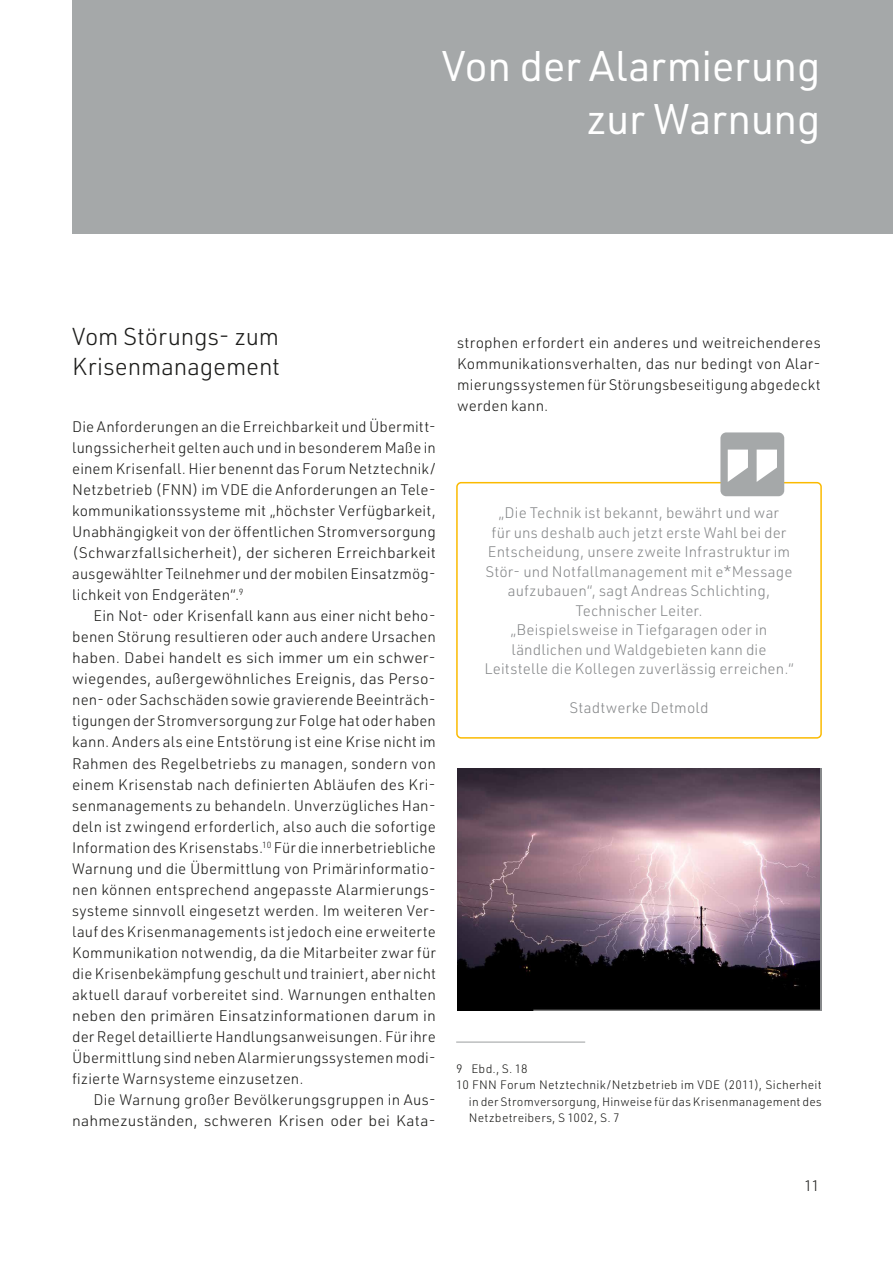
<style>
.page{position:relative;width:893px;height:1263px;background:#fff}
.page>*{position:absolute;margin:0;border:0;box-sizing:border-box;transform-origin:0 0}
.t1{font:42px/52.5px "URWDIN";letter-spacing:-.01em;color:#fff;text-align:right}
.t2{font:300 24px/30px "URWDIN";letter-spacing:-.005em;color:#1d1d1b}
.t3{font:300 15px/21px "URWDIN";letter-spacing:.01em;color:#1d1d1b;text-align:justify}
.t4{font:300 15px/19.5px "URWDIN";letter-spacing:.01em;color:#87898b;text-align:center}
.t5{font:300 12px "URWDIN";letter-spacing:.02em;color:#1d1d1b}
</style>
<div class="page">
<div style="left:72px;top:0;width:821px;height:234px;background:#a5a8a9"></div>
<hr style="left:456px;top:1041px;width:129px;height:2px;background:#a5a8a9">
<div style="left:456px;top:482px;width:366px;height:257px;border:2px solid #fbba00;border-radius:4px"></div>
<div style="left:720px;top:432px;width:64px;height:64px;background:#a5a8a9;border-radius:6px"></div>
<svg style="left:728px;top:450px;width:49px;height:32px"></svg>
<img style="left:457px;top:768px;width:363px;height:243px">
<h1 class="t1" style="left:442px;top:39px;width:380px">Von der Alarmierung zur Warnung</h1>
<h2 class="t2" style="left:72px;top:320px;width:209px">Vom Störungs- zum<br>Krisenmanagement</h2>
<p class="t3" style="left:72px;top:416px;width:365px">Die Anforderungen an die Erreichbarkeit und Übermitt&shy;lungssicherheit gelten auch und in besonderem Maße in einem Krisenfall. Hier benennt das Forum Netztechnik/ Netzbetrieb (FNN) im VDE die Anforderungen an Tele&shy;kommunikationssysteme mit „höchster Verfügbarkeit, Unabhängigkeit von der öffentlichen Stromversorgung (Schwarzfallsicherheit), der sicheren Erreichbarkeit ausgewählter Teilnehmer und der mobilen Einsatzmög&shy;lichkeit von Endgeräten“.<sup>9</sup></p>
<p class="t3" style="left:72px;top:605px;width:365px;text-indent:21px">Ein Not- oder Krisenfall kann aus einer nicht beho&shy;benen Störung resultieren oder auch andere Ursachen haben. Dabei handelt es sich immer um ein schwer&shy;wiegendes, außergewöhnliches Ereignis, das Perso&shy;nen- oder Sachschäden sowie gravierende Beeinträch&shy;tigungen der Stromversorgung zur Folge hat oder haben kann. Anders als eine Entstörung ist eine Krise nicht im Rahmen des Regelbetriebs zu managen, sondern von einem Krisenstab nach definierten Abläufen des Kri&shy;senmanagements zu behandeln. Unverzügliches Han&shy;deln ist zwingend erforderlich, also auch die sofortige Information des Krisenstabs.<sup>10</sup> Für die innerbetriebliche Warnung und die Übermittlung von Primärinformatio&shy;nen können entsprechend angepasste Alarmierungs&shy;systeme sinnvoll eingesetzt werden. Im weiteren Ver&shy;lauf des Krisenmanagements ist jedoch eine erweiterte Kommunikation notwendig, da die Mitarbeiter zwar für die Krisenbekämpfung geschult und trainiert, aber nicht aktuell darauf vorbereitet sind. Warnungen enthalten neben den primären Einsatzinformationen darum in der Regel detaillierte Handlungsanweisungen. Für ihre Übermittlung sind neben Alarmierungssystemen modi&shy;fizierte Warnsysteme einzusetzen.</p>
<p class="t3" style="left:72px;top:1088px;width:365px;text-align:right">Die Warnung großer Bevölkerungsgruppen in Aus&shy;nahmezuständen, schweren Krisen oder bei Kata-</p>
<p class="t3" style="left:457px;top:332px;width:365px">strophen erfordert ein anderes und weitreichenderes Kommunikationsverhalten, das nur bedingt von Alar&shy;mierungssystemen für Störungsbeseitigung abgedeckt werden kann.</p>
<p class="t4" style="left:484px;top:503px;width:311px">„Die Technik ist bekannt, bewährt und war<br>für uns deshalb auch jetzt erste Wahl bei der Entscheidung, unsere zweite Infrastruktur im Stör- und Notfallmanagement mit e*Message aufzubauen“, sagt Andreas Schlichting, Technischer Leiter.<br>„Beispielsweise in Tiefgaragen oder in ländlichen und Waldgebieten kann die Leitstelle die Kollegen zuverlässig erreichen.“</p>
<p class="t4" style="left:569px;top:698px;width:141px">Stadtwerke Detmold</p>
<p class="t5" style="left:456px;top:1060px;width:73px">9 Ebd., S. 18</p>
<p class="t5" style="left:456px;top:1077px;width:367px">10 FNN Forum Netztechnik/Netzbetrieb im VDE (2011), Sicherheit</p>
<p class="t5" style="left:469px;top:1093px;width:354px">in der Stromversorgung, Hinweise für das Krisenmanagement des</p>
<p class="t5" style="left:469px;top:1110px;width:152px">Netzbetreibers, S 1002, S. 7</p>
<p class="t3" style="left:804px;top:1174px;width:17px">11</p>
</div>
